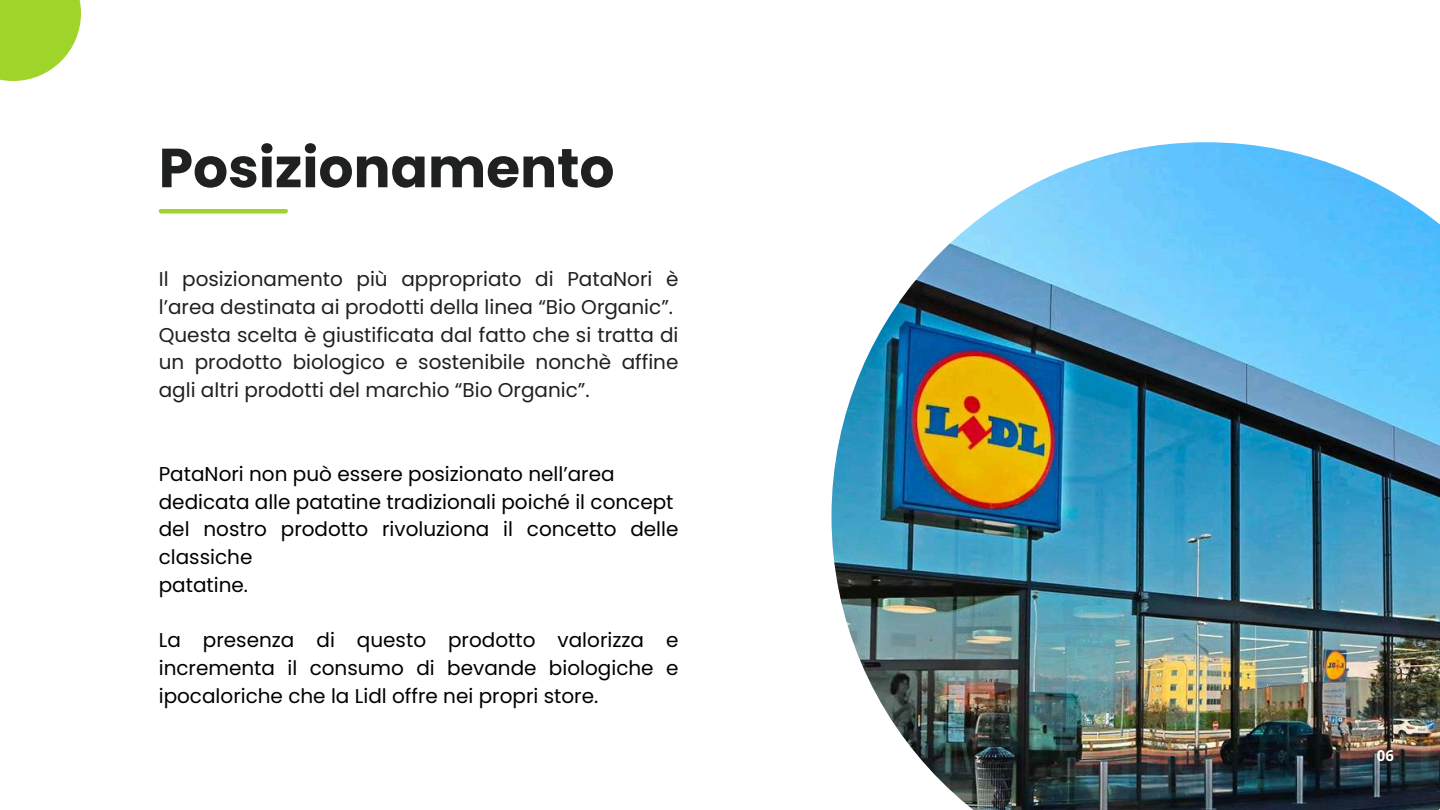
<style>
.page{position:relative;width:1440px;height:810px;background:#fff}
.page>*{position:absolute;margin:0;border:0;box-sizing:border-box;transform-origin:0 0}
.t1{font:700 55px "Poppins";color:#1f2020}
.t2{font:20px/27.8px "Poppins";color:#000}
.t3{font:20px/27.8px "Poppins";color:#1f2020}
.t4{font:700 15px "Open Sans";color:#fff}
</style>
<div class="page">
<div style="left:0;top:0;width:81px;height:81px;background:#9fd52b"></div>
<img style="left:832px;top:142px;width:608px;height:668px">
<div style="left:159px;top:209px;width:129px;height:5px;background:#9fd52b;border-radius:2px"></div>
<h1 class="t1" style="left:159px;top:130px;width:457px">Posizionamento</h1>
<p class="t3" style="left:159px;top:265px;width:521px">Il posizionamento più appropriato di PataNori è l’area destinata ai prodotti della linea “Bio Organic”.<br>Questa scelta è giustificata dal fatto che si tratta di un prodotto biologico e sostenibile nonchè affine agli altri prodotti del marchio “Bio Organic”.</p>
<p class="t2" style="left:159px;top:460px;width:521px">PataNori non può essere posizionato nell’area dedicata alle patatine tradizionali poiché il concept del nostro prodotto rivoluziona il concetto delle classiche<br>patatine.</p>
<p class="t2" style="left:159px;top:627px;width:521px;text-align:justify">La presenza di questo prodotto valorizza e incrementa il consumo di bevande biologiche e ipocaloriche che la Lidl offre nei propri store.</p>
<p class="t4" style="left:1377px;top:745px;width:19px">06</p>
</div>
